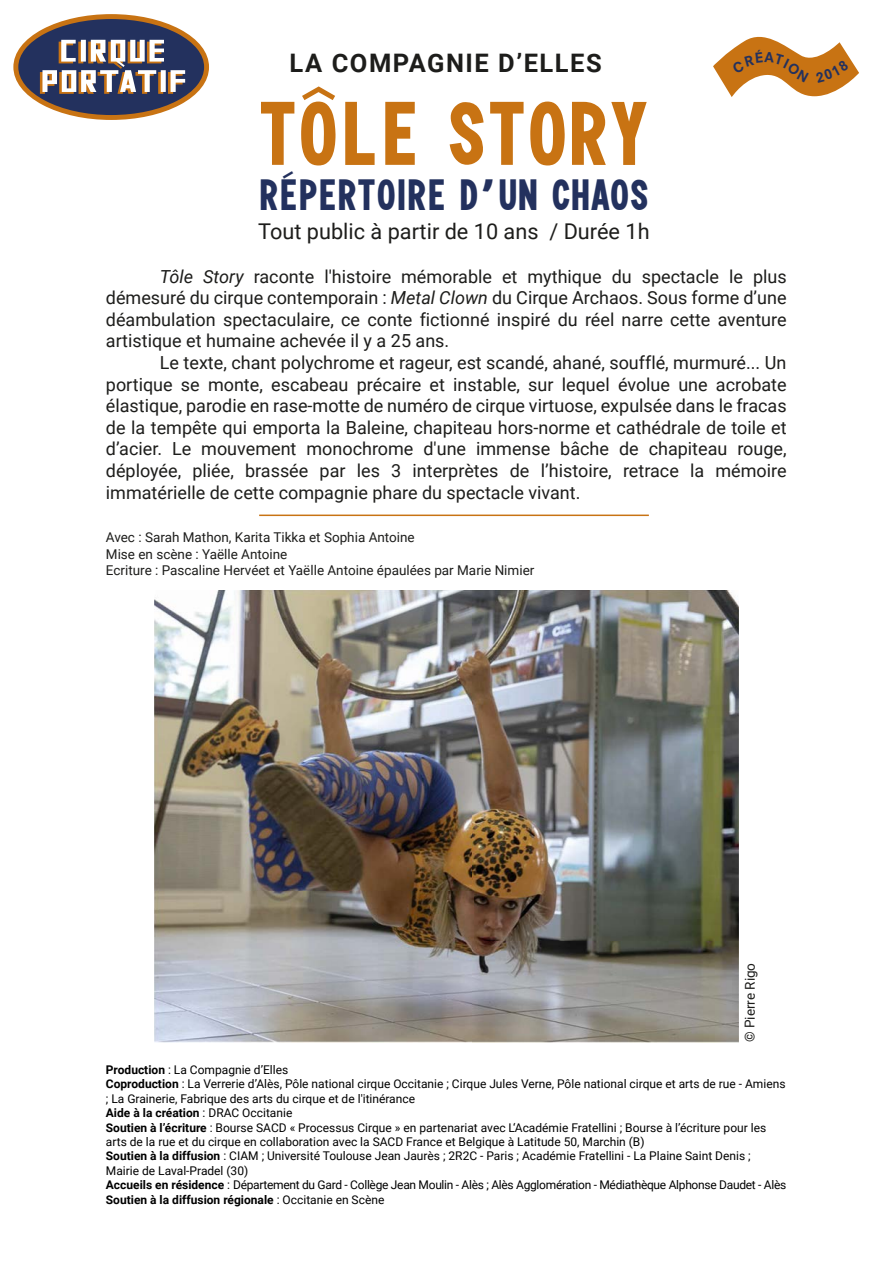
<style>
.page{position:relative;width:893px;height:1263px;background:#fff}
.page>*{position:absolute;margin:0;border:0;box-sizing:border-box;transform-origin:0 0}
.t1{font:90px "Rochebelle";color:#c87313}
.t2{font:43.65px "Rochebelle";color:#23315e}
.t3{font:700 25.5px "Roboto";letter-spacing:.06em;color:#1d1d1b}
.t4{font:21.75px "Roboto";color:#1d1d1b}
.t5{font:18px/21.6px "Roboto";color:#1d1d1b;text-align:justify}
.t6{font:13.5px/16.2px "Roboto";color:#1d1d1b}
.t7{font:12px/14.4px "Roboto";color:#000}
.s1{font-style:italic}
.s2{font-weight:700}
</style>
<div class="page">
<svg style="left:13px;top:14px;width:196px;height:106px"></svg>
<hr style="left:259px;top:515px;width:390px;height:1px;background:#c87314">
<img style="left:154px;top:590px;width:585px;height:452px">
<svg style="left:713px;top:36px;width:146px;height:61px"></svg>
<h3 class="t3" style="left:290px;top:45px;width:314px">LA COMPAGNIE D’ELLES</h3>
<h1 class="t1" style="left:258px;top:74px;width:392px">TÔLE STORY</h1>
<h2 class="t2" style="left:259px;top:166px;width:392px">RÉPERTOIRE D’UN CHAOS</h2>
<p class="t4" style="left:258px;top:216px;width:393px">Tout public à partir de 10 ans / Durée 1h</p>
<p class="t5" style="left:106px;top:265px;width:682px;text-indent:54px"><span class="s1">Tôle Story</span> raconte l'histoire mémorable et mythique du spectacle le plus démesuré du cirque contemporain : <span class="s1">Metal Clown</span> du Cirque Archaos. Sous forme d’une déambulation spectaculaire, ce conte fictionné inspiré du réel narre cette aventure artistique et humaine achevée il y a 25 ans.</p>
<p class="t5" style="left:106px;top:351px;width:682px;text-indent:54px">Le texte, chant polychrome et rageur, est scandé, ahané, soufflé, murmuré... Un portique se monte, escabeau précaire et instable, sur lequel évolue une acrobate élastique, parodie en rase-motte de numéro de cirque virtuose, expulsée dans le fracas de la tempête qui emporta la Baleine, chapiteau hors-norme et cathédrale de toile et d’acier. Le mouvement monochrome d'une immense bâche de chapiteau rouge, déployée, pliée, brassée par les 3 interprètes de l’histoire, retrace la mémoire immatérielle de cette compagnie phare du spectacle vivant.</p>
<p class="t6" style="left:106px;top:529px;width:430px">Avec : Sarah Mathon, Karita Tikka et Sophia Antoine<br>Mise en scène : Yaëlle Antoine<br>Ecriture : Pascaline Hervéet et Yaëlle Antoine épaulées par Marie Nimier</p>
<p class="t6" style="left:741px;top:1042px;width:81px;rotate:-90deg">© Pierre Rigo</p>
<p class="t7" style="left:106px;top:1062px;width:682px"><span class="s2">Production</span> : La Compagnie d’Elles<br><span class="s2">Coproduction</span> : La Verrerie d’Alès, Pôle national cirque Occitanie ; Cirque Jules Verne, Pôle national cirque et arts de rue - Amiens ; La Grainerie, Fabrique des arts du cirque et de l'itinérance<br><span class="s2">Aide à la création</span> : DRAC Occitanie<br><span class="s2">Soutien à l’écriture</span> : Bourse SACD « Processus Cirque » en partenariat avec L‘Académie Fratellini ; Bourse à l’écriture pour les arts de la rue et du cirque en collaboration avec la SACD France et Belgique à Latitude 50, Marchin (B)<br><span class="s2">Soutien à la diffusion</span> : CIAM ; Université Toulouse Jean Jaurès ; 2R2C - Paris ; Académie Fratellini - La Plaine Saint Denis ; Mairie de Laval-Pradel (30)<br><span class="s2">Accueils en résidence</span> : Département du Gard - Collège Jean Moulin - Alès ; Alès Agglomération - Médiathèque Alphonse Daudet - Alès <span class="s2">Soutien à la diffusion régionale</span> : Occitanie en Scène</p>
</div>
